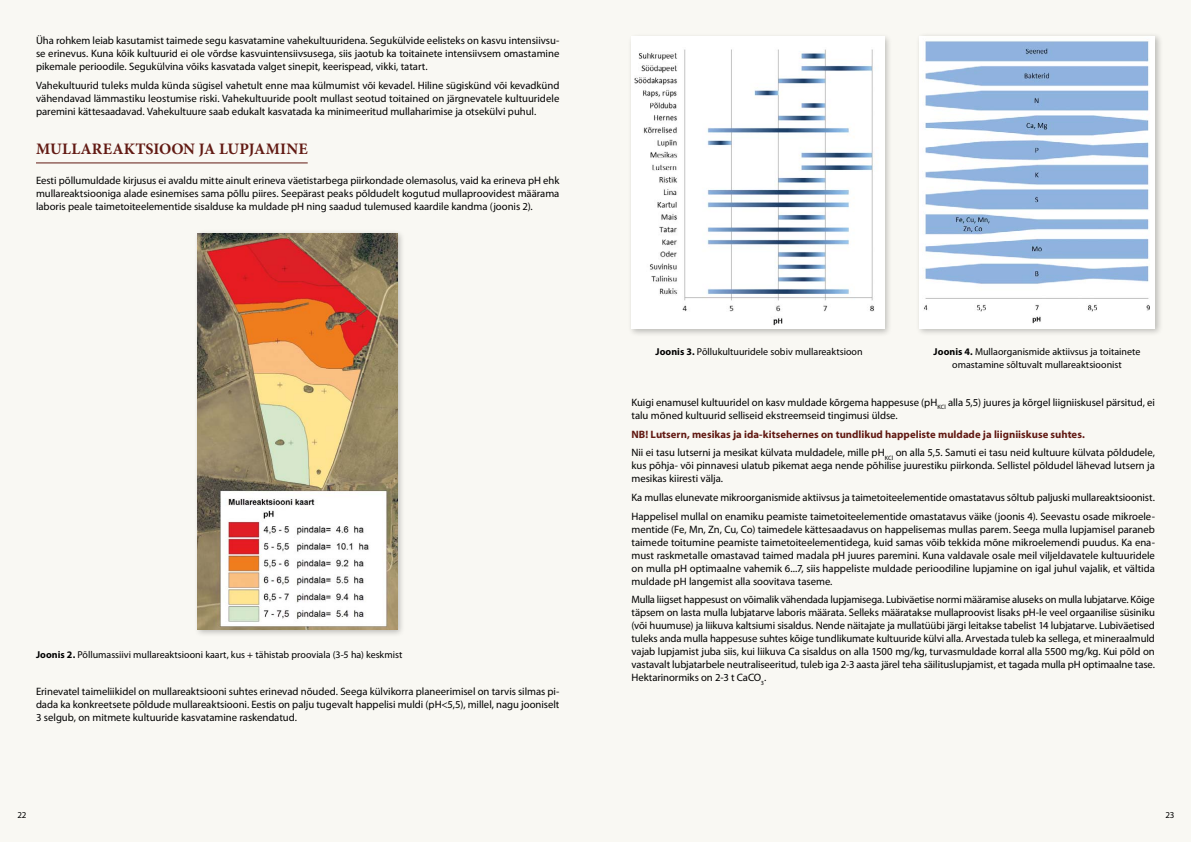
<style>
.page{position:relative;width:1191px;height:842px;background:#f9f8f3}
.page>*{position:absolute;margin:0;border:0;box-sizing:border-box;transform-origin:0 0}
.t1{font:700 16px "Minion Pro";color:#621a13}
.t2{font:10.7px/13px "Myriad Pro";letter-spacing:-.005em;color:#000;text-align:justify}
.t3{font:10px/13px "Myriad Pro";color:#000;text-align:center}
.t4{font:9px "Myriad Pro";color:#000}
.s1{font-weight:700}
.s2{font-weight:700;color:#621a13}
</style>
<div class="page">
<hr style="left:36px;top:163px;width:272px;height:1px;background:#621a13">
<div style="left:193px;top:229px;width:212px;height:409px;background:#000;opacity:.25"></div>
<img style="left:198px;top:234px;width:199px;height:396px">
<div style="left:627px;top:33px;width:265px;height:304px;background:#000;opacity:.25"></div>
<img style="left:631px;top:37px;width:253px;height:292px">
<div style="left:915px;top:32px;width:248px;height:305px;background:#000;opacity:.25"></div>
<img style="left:919px;top:36px;width:236px;height:293px">
<p class="t2" style="left:36px;top:34px;width:525px">Üha rohkem leiab kasutamist taimede segu kasvatamine vahekultuuridena. Segukülvide eelisteks on kasvu intensiivsu&shy;se erinevus. Kuna kõik kultuurid ei ole võrdse kasvuintensiivsusega, siis jaotub ka toitainete intensiivsem omastamine pikemale perioodile. Segukülvina võiks kasvatada valget sinepit, keerispead, vikki, tatart.</p>
<p class="t2" style="left:36px;top:78px;width:525px">Vahekultuurid tuleks mulda künda sügisel vahetult enne maa külmumist või kevadel. Hiline sügiskünd või kevadkünd vähendavad lämmastiku leostumise riski. Vahekultuuride poolt mullast seotud toitained on järgnevatele kultuuridele paremini kättesaadavad. Vahekultuure saab edukalt kasvatada ka minimeeritud mullaharimise ja otsekülvi puhul.</p>
<h1 class="t1" style="left:36px;top:138px;width:12px">MULLAREAKT</h1>
<h1 class="t1" style="left:146px;top:138px;width:20px">SIOON</h1>
<h1 class="t1" style="left:199px;top:138px;width:32px">JA LUPJAMINE</h1>
<p class="t2" style="left:36px;top:174px;width:525px">Eesti põllumuldade kirjusus ei avaldu mitte ainult erineva väetistarbega piirkondade olemasolus, vaid ka erineva pH ehk mullareaktsiooniga alade esinemises sama põllu piires. Seepärast peaks põldudelt kogutud mullaproovidest määrama laboris peale taimetoiteelementide sisalduse ka muldade pH ning saadud tulemused kaardile kandma (joonis 2).</p>
<p class="t3" style="left:36px;top:647px;width:368px"><span class="s1">Joonis 2.</span> Põllumassiivi mullareaktsiooni kaart, kus + tähistab prooviala (3-5 ha) keskmist</p>
<p class="t2" style="left:36px;top:685px;width:525px">Erinevatel taimeliikidel on mullareaktsiooni suhtes erinevad nõuded. Seega külvikorra planeerimisel on tarvis silmas pi&shy;dada ka konkreetsete põldude mullareaktsiooni. Eestis on palju tugevalt happelisi muldi (pH&lt;5,5), millel, nagu jooniselt 3 selgub, on mitmete kultuuride kasvatamine raskendatud.</p>
<p class="t3" style="left:655px;top:345px;width:209px"><span class="s1">Joonis 3.</span> Põllukultuuridele sobiv mullareaktsioon</p>
<p class="t3" style="left:933px;top:345px;width:208px"><span class="s1">Joonis 4.</span> Mullaorganismide aktiivsus ja toitainete omastamine sõltuvalt mullareaktsioonist</p>
<p class="t2" style="left:631px;top:396px;width:525px">Kuigi enamusel kultuuridel on kasv muldade kõrgema happesuse (pH<sub>KCl</sub> alla 5,5) juures ja kõrgel liigniiskusel pärsitud, ei talu mõned kultuurid selliseid ekstreemseid tingimusi üldse.</p>
<p class="t2" style="left:631px;top:424px;width:525px;line-height:18.7px"><span class="s2">NB! Lutsern, mesikas ja ida-kitsehernes on tundlikud happeliste muldade ja liigniiskuse suhtes.<br></span>Nii ei tasu lutserni ja mesikat külvata muldadele, mille pH<sub>KCl</sub> on alla 5,5. Samuti ei tasu neid kultuure külvata põldudele,</p>
<p class="t2" style="left:631px;top:459px;width:525px">kus põhja- või pinnavesi ulatub pikemat aega nende põhilise juurestiku piirkonda. Sellistel põldudel lähevad lutsern ja mesikas kiiresti välja.</p>
<p class="t2" style="left:631px;top:488px;width:525px;line-height:18.7px">Ka mullas elunevate mikroorganismide aktiivsus ja taimetoiteelementide omastatavus sõltub paljuski mullareaktsioonist.<br>Happelisel mullal on enamiku peamiste taimetoiteelementide omastatavus väike (joonis 4). Seevastu osade mikroele-</p>
<p class="t2" style="left:631px;top:522px;width:525px">mentide (Fe, Mn, Zn, Cu, Co) taimedele kättesaadavus on happelisemas mullas parem. Seega mulla lupjamisel paraneb taimede toitumine peamiste taimetoiteelementidega, kuid samas võib tekkida mõne mikroelemendi puudus. Ka ena&shy;must raskmetalle omastavad taimed madala pH juures paremini. Kuna valdavale osale meil viljeldavatele kultuuridele on mulla pH optimaalne vahemik 6...7, siis happeliste muldade perioodiline lupjamine on igal juhul vajalik, et vältida muldade pH langemist alla soovitava taseme.</p>
<p class="t2" style="left:631px;top:593px;width:525px">Mulla liigset happesust on võimalik vähendada lupjamisega. Lubiväetise normi määramise aluseks on mulla lubjatarve. Kõige täpsem on lasta mulla lubjatarve laboris määrata. Selleks määratakse mullaproovist lisaks pH-le veel orgaanilise süsiniku (või huumuse) ja liikuva kaltsiumi sisaldus. Nende näitajate ja mullatüübi järgi leitakse tabelist 14 lubjatarve. Lubiväetised tuleks anda mulla happesuse suhtes kõige tundlikumate kultuuride külvi alla. Arvestada tuleb ka sellega, et mineraalmuld vajab lupjamist juba siis, kui liikuva Ca sisaldus on alla 1500 mg/kg, turvasmuldade korral alla 5500 mg/kg. Kui põld on vastavalt lubjatarbele neutraliseeritud, tuleb iga 2-3 aasta järel teha säilituslupjamist, et tagada mulla pH optimaalne tase.<br>Hektarinormiks on 2-3 t CaCO<sub>3</sub>.</p>
<p class="t4" style="left:17px;top:809px;width:11px">22</p>
<p class="t4" style="left:1165px;top:809px;width:11px">23</p>
</div>
